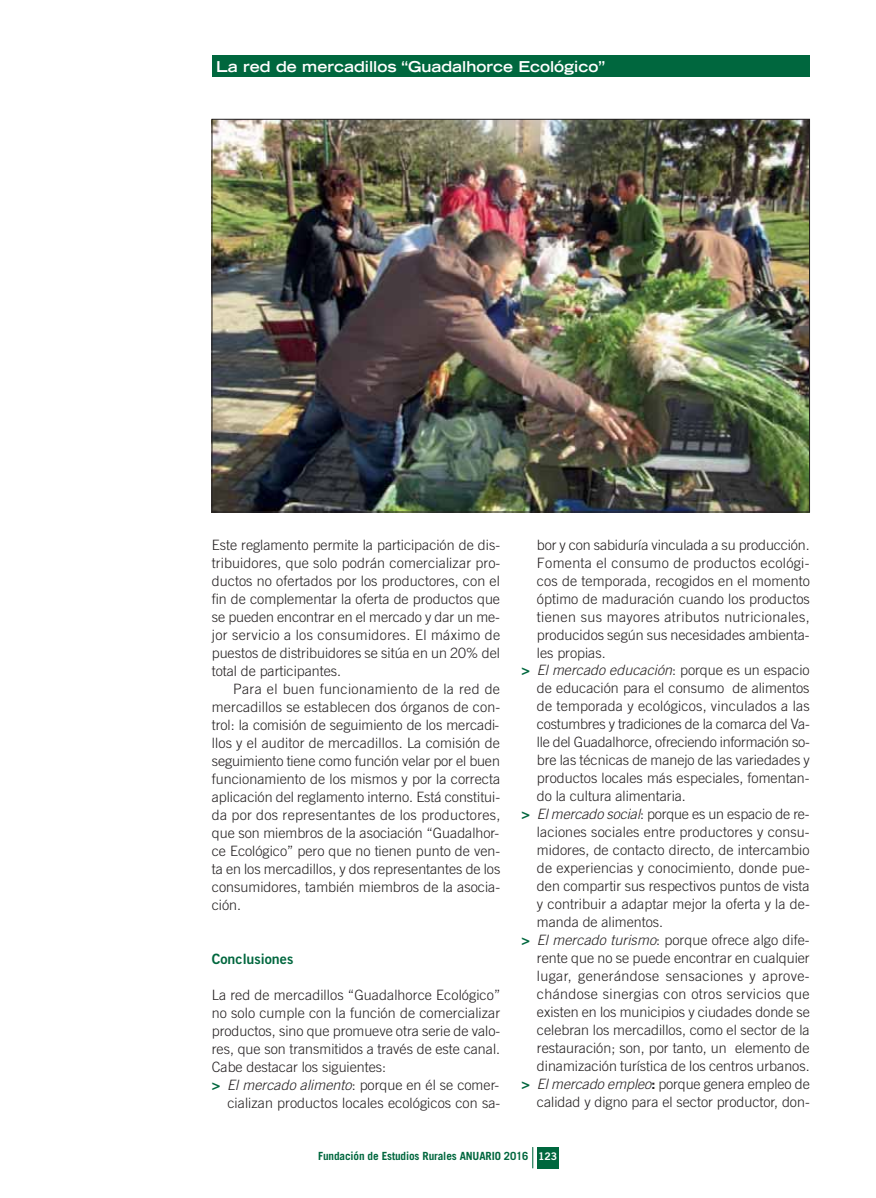
<style>
.page{position:relative;width:876px;height:1198px;background:#fff}
.page>*{position:absolute;margin:0;border:0;box-sizing:border-box;transform-origin:0 0}
.t1{font:700 expanded 15px "Trade Gothic LH";color:#fff}
.t2{font:300 14.25px/18px "Trade Gothic";color:#231f20;text-align:justify}
.t3{font:300 14.25px "Trade Gothic";letter-spacing:.025em;color:#231f20}
.t4{font:italic 300 14.25px "Trade Gothic";letter-spacing:.005em;color:#231f20}
.t5{font:14.25px "Trade Gothic Bold Two";color:#00673e}
.t6{font:700 11.25px "Trade Gothic";letter-spacing:-.01em;color:#00673e}
.s1{font-family:"Trade Gothic Bold Two";font-weight:400;color:#00673e}
.s2{font-style:italic}
.s3{font-family:"Trade Gothic Bold Two";font-weight:400;font-style:normal;color:#00673e}
.s4{font-style:normal}
.s5{font-weight:700}
.s6{font-family:"Trade Gothic Bold Two";font-weight:400;font-size:10.5px;color:#fff}
</style>
<div class="page">
<div style="left:212px;top:55px;width:597px;height:22px;background:#00673e"></div>
<div style="left:537px;top:1147px;width:21px;height:21px;background:#00673e"></div>
<svg style="left:532px;top:1147px;width:1px;height:21px"></svg>
<img style="left:214px;top:121px;width:593px;height:389px">
<p class="t1" style="left:216px;top:61px;width:390px">La red de mercadillos “Guadalhorce Ecológico”</p>
<p class="t2" style="left:212px;top:537px;width:290px">Este reglamento permite la participación de dis&shy;tribuidores, que solo podrán comercializar pro&shy;ductos no ofertados por los productores, con el fin de complementar la oferta de productos que se pueden encontrar en el mercado y dar un me&shy;jor servicio a los consumidores. El máximo de puestos de distribuidores se sitúa en un 20% del total de participantes.</p>
<p class="t2" style="left:212px;top:681px;width:290px;text-indent:21px">Para el buen funcionamiento de la red de mercadillos se establecen dos órganos de con&shy;trol: la comisión de seguimiento de los mercadi&shy;llos y el auditor de mercadillos. La comisión de seguimiento tiene como función velar por el buen funcionamiento de los mismos y por la correcta aplicación del reglamento interno. Está constitui&shy;da por dos representantes de los productores, que son miembros de la asociación “Guadalhor&shy;ce Ecológico” pero que no tienen punto de ven&shy;ta en los mercadillos, y dos representantes de los consumidores, también miembros de la asocia&shy;ción.</p>
<p class="t5" style="left:212px;top:953px;width:83px">Conclusiones</p>
<p class="t2" style="left:212px;top:987px;width:290px">La red de mercadillos “Guadalhorce Ecológico”</p>
<p class="t2" style="left:212px;top:1005px;width:290px">no solo cumple con la función de comercializar</p>
<p class="t2" style="left:212px;top:1023px;width:290px">productos, sino que promueve otra serie de valo-</p>
<p class="t2" style="left:212px;top:1041px;width:290px">res, que son transmitidos a través de este canal.</p>
<p class="t2" style="left:212px;top:1059px;width:176px">Cabe destacar los siguientes:</p>
<p class="t2" style="left:212px;top:1077px;width:289px"><span class="s1">&gt;</span> <span class="s2">El mercado alimento</span>: porque en él se comer-</p>
<p class="t2" style="left:227px;top:1095px;width:274px">cializan productos locales ecológicos con sa-</p>
<p class="t2" style="left:537px;top:537px;width:274px">bor y con sabiduría vinculada a su producción.</p>
<p class="t3" style="left:537px;top:557px;width:274px">Fomenta el consumo de productos ecológi-</p>
<p class="t2" style="left:537px;top:573px;width:274px">cos de temporada, recogidos en el momento</p>
<p class="t2" style="left:537px;top:591px;width:274px">óptimo de maduración cuando los productos</p>
<p class="t3" style="left:537px;top:611px;width:274px">tienen sus mayores atributos nutricionales,</p>
<p class="t2" style="left:537px;top:627px;width:274px">producidos según sus necesidades ambienta-</p>
<p class="t2" style="left:537px;top:645px;width:70px">les propias.</p>
<p class="t4" style="left:521px;top:665px;width:290px"><span class="s3">&gt;</span> El mercado educación<span class="s4">: porque es un espacio</span></p>
<p class="t2" style="left:537px;top:681px;width:274px">de educación para el consumo de alimentos</p>
<p class="t2" style="left:537px;top:699px;width:274px">de temporada y ecológicos, vinculados a las</p>
<p class="t2" style="left:537px;top:717px;width:274px">costumbres y tradiciones de la comarca del Va-</p>
<p class="t2" style="left:537px;top:735px;width:274px">lle del Guadalhorce, ofreciendo información so-</p>
<p class="t2" style="left:537px;top:753px;width:274px">bre las técnicas de manejo de las variedades y</p>
<p class="t2" style="left:537px;top:771px;width:274px">productos locales más especiales, fomentan-</p>
<p class="t2" style="left:537px;top:789px;width:150px">do la cultura alimentaria.</p>
<p class="t2" style="left:521px;top:807px;width:290px"><span class="s1">&gt;</span> <span class="s2">El mercado social</span>: porque es un espacio de re-</p>
<p class="t2" style="left:537px;top:825px;width:274px">laciones sociales entre productores y consu-</p>
<p class="t2" style="left:537px;top:843px;width:274px">midores, de contacto directo, de intercambio</p>
<p class="t2" style="left:537px;top:861px;width:274px">de experiencias y conocimiento, donde pue-</p>
<p class="t2" style="left:537px;top:879px;width:274px">den compartir sus respectivos puntos de vista</p>
<p class="t2" style="left:537px;top:897px;width:274px">y contribuir a adaptar mejor la oferta y la de-</p>
<p class="t2" style="left:537px;top:915px;width:128px">manda de alimentos.</p>
<p class="t2" style="left:521px;top:933px;width:290px"><span class="s1">&gt;</span> <span class="s2">El mercado turismo</span>: porque ofrece algo dife-</p>
<p class="t2" style="left:537px;top:951px;width:274px">rente que no se puede encontrar en cualquier</p>
<p class="t3" style="left:537px;top:971px;width:274px">lugar, generándose sensaciones y aprove-</p>
<p class="t3" style="left:537px;top:989px;width:274px">chándose sinergias con otros servicios que</p>
<p class="t2" style="left:537px;top:1005px;width:274px">existen en los municipios y ciudades donde se</p>
<p class="t2" style="left:537px;top:1023px;width:274px">celebran los mercadillos, como el sector de la</p>
<p class="t2" style="left:537px;top:1041px;width:274px">restauración; son, por tanto, un elemento de</p>
<p class="t2" style="left:537px;top:1059px;width:274px">dinamización turística de los centros urbanos.</p>
<p class="t2" style="left:521px;top:1077px;width:290px"><span class="s1">&gt;</span> <span class="s2">El mercado empleo</span><span class="s5">:</span> porque genera empleo de</p>
<p class="t2" style="left:537px;top:1095px;width:274px">calidad y digno para el sector productor, don-</p>
<p class="t6" style="left:318px;top:1152px;width:240px">Fundación de Estudios Rurales ANUARIO 2016 <span class="s6">123</span></p>
</div>
